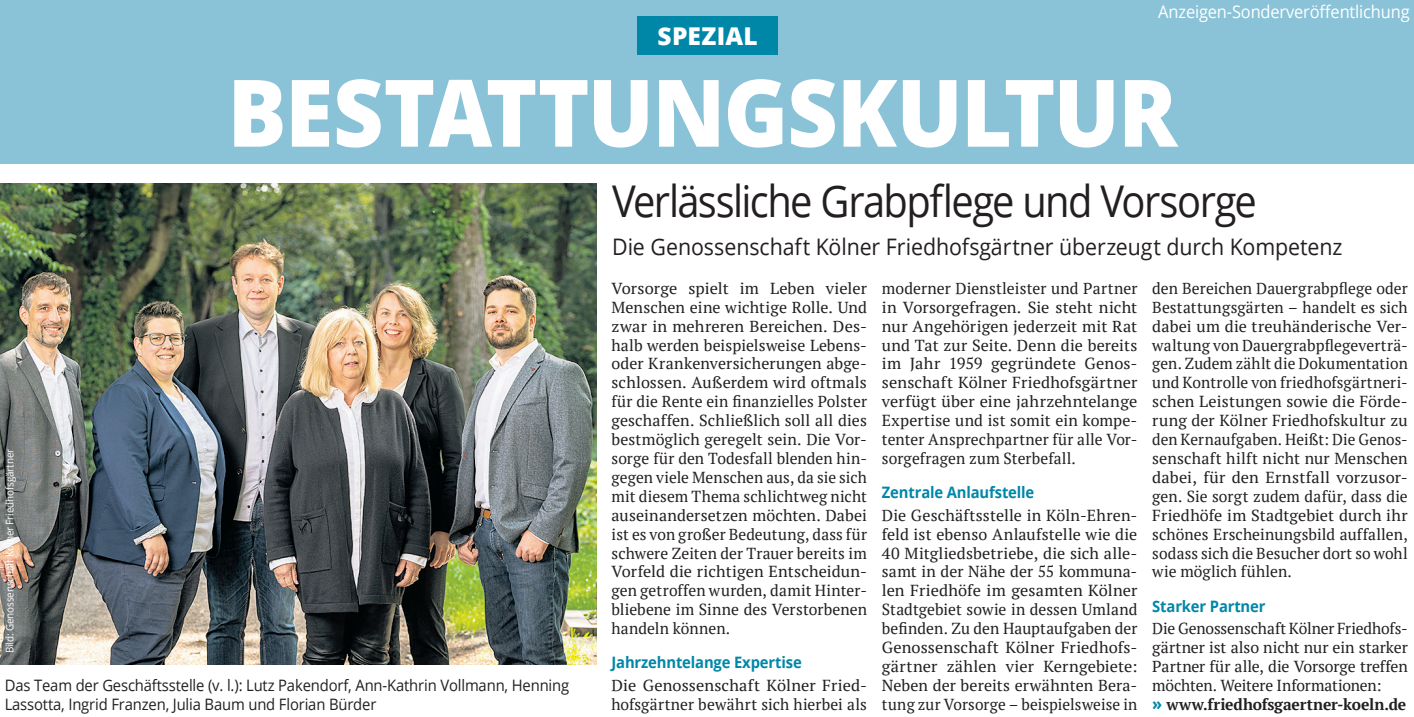
<style>
.page{position:relative;width:1414px;height:717px;background:#fff}
.page>*{position:absolute;margin:0;border:0;box-sizing:border-box;transform-origin:0 0}
.t1{font:800 93.27px "Open Sans";letter-spacing:-.02em;color:#fff;scale:.94 1}
.TS_Headline_25pt{font:43.75px "Open Sans";letter-spacing:-.04em;color:#231f20;scale:.91 1}
.t2{font:800 24.5px "Open Sans";letter-spacing:.01em;color:#fff}
.TS_Subline_13pt{font:22.75px "Open Sans";letter-spacing:-.005em;color:#231f20;scale:.94 1}
.t3{font:17.5px "Open Sans";letter-spacing:-.01em;color:#fff;scale:.94 1}
.TS_Fließtext{font:15.92px/18.9px "PT Serif";color:#231f20;text-align:justify}
.TS_Fließtext-2{font:700 15.92px "PT Serif";letter-spacing:-.005em;color:#231f20}
.TS_Bildunterschrift{font:15.75px/18.9px "Open Sans";letter-spacing:-.01em;color:#231f20;scale:.94 1}
.TS_Zwischenzeile{font:700 15.75px "Open Sans";letter-spacing:-.01em;color:#0087a8;scale:.94 1}
.TS_Bildnachweis{font:10.5px "Open Sans";letter-spacing:-.01em;color:#fff;scale:.94 1}
.s1{font-family:"Open Sans";font-size:17.5px;color:#0087a8}
</style>
<div class="page">
<img style="left:0;top:184px;width:597px;height:481px">
<div style="left:0;top:0;width:1414px;height:164px;background:#8ac3d8"></div>
<div style="left:637px;top:17px;width:141px;height:38px;background:#0087a8"></div>
<p class="t2" style="left:658px;top:18px;width:102px">SPEZIAL</p>
<p class="t3" style="left:1158px;top:-1px;width:269px">Anzeigen-Sonderveröffentlichung</p>
<p class="t1" style="left:227px;top:42px;width:1012px">BESTATTUNGSKULTUR</p>
<p class="TS_Bildnachweis" style="left:2px;top:653px;width:219px;rotate:-90deg">Bild: Genossenschaft Kölner Friedhofsgärtner</p>
<p class="TS_Bildunterschrift" style="left:5px;top:675px;width:602px">Das Team der Geschäftsstelle (v. l.): Lutz Pakendorf, Ann-Kathrin Vollmann, Henning<br>Lassotta, Ingrid Franzen, Julia Baum und Florian Bürder</p>
<p class="TS_Headline_25pt" style="left:612px;top:171px;width:710px">Verlässliche Grabpflege und Vorsorge</p>
<p class="TS_Subline_13pt" style="left:612px;top:231px;width:778px">Die Genossenschaft Kölner Friedhofsgärtner überzeugt durch Kompetenz</p>
<p class="TS_Fließtext" style="left:611px;top:278px;width:257px">Vorsorge spielt im Leben vieler Menschen eine wichtige Rolle. Und zwar in mehreren Bereichen. Des&shy;halb werden beispielsweise Lebens&shy;oder Krankenversicherungen abge&shy;schlossen. Außerdem wird oftmals für die Rente ein finanzielles Polster geschaffen. Schließlich soll all dies bestmöglich geregelt sein. Die Vor&shy;sorge für den Todesfall blenden hin&shy;gegen viele Menschen aus, da sie sich mit diesem Thema schlichtweg nicht auseinandersetzen möchten. Dabei ist es von großer Bedeutung, dass für schwere Zeiten der Trauer bereits im Vorfeld die richtigen Entscheidun&shy;gen getroffen wurden, damit Hinter&shy;bliebene im Sinne des Verstorbenen handeln können.</p>
<p class="TS_Zwischenzeile" style="left:611px;top:651px;width:204px">Jahrzehntelange Expertise</p>
<p class="TS_Fließtext" style="left:611px;top:675px;width:257px">Die Genossenschaft Kölner Fried&shy;hofsgärtner bewährt sich hierbei als</p>
<p class="TS_Fließtext" style="left:882px;top:278px;width:257px">moderner Dienstleister und Partner in Vorsorgefragen. Sie steht nicht nur Angehörigen jederzeit mit Rat und Tat zur Seite. Denn die bereits im Jahr 1959 gegründete Genos&shy;senschaft Kölner Friedhofsgärtner verfügt über eine jahrzehntelange Expertise und ist somit ein kompe&shy;tenter Ansprechpartner für alle Vor&shy;sorgefragen zum Sterbefall.</p>
<p class="TS_Zwischenzeile" style="left:882px;top:481px;width:164px">Zentrale Anlaufstelle</p>
<p class="TS_Fließtext" style="left:882px;top:505px;width:257px">Die Geschäftsstelle in Köln-Ehren&shy;feld ist ebenso Anlaufstelle wie die 40 Mitgliedsbetriebe, die sich alle&shy;samt in der Nähe der 55 kommuna&shy;len Friedhöfe im gesamten Kölner Stadtgebiet sowie in dessen Umland befinden. Zu den Hauptaufgaben der Genossenschaft Kölner Friedhofs&shy;gärtner zählen vier Kerngebiete:<br>Neben der bereits erwähnten Bera&shy;tung zur Vorsorge – beispielsweise in</p>
<p class="TS_Fließtext" style="left:1152px;top:278px;width:257px">den Bereichen Dauergrabpflege oder Bestattungsgärten – handelt es sich dabei um die treuhänderische Ver&shy;waltung von Dauergrabpflegeverträ&shy;gen. Zudem zählt die Dokumentation und Kontrolle von friedhofsgärtneri&shy;schen Leistungen sowie die Förde&shy;rung der Kölner Friedhofskultur zu den Kernaufgaben. Heißt: Die Genos&shy;senschaft hilft nicht nur Menschen dabei, für den Ernstfall vorzusor&shy;gen. Sie sorgt zudem dafür, dass die Friedhöfe im Stadtgebiet durch ihr schönes Erscheinungsbild auffallen, sodass sich die Besucher dort so wohl wie möglich fühlen.</p>
<p class="TS_Zwischenzeile" style="left:1152px;top:595px;width:122px">Starker Partner</p>
<p class="TS_Fließtext" style="left:1152px;top:619px;width:257px">Die Genossenschaft Kölner Friedhofs&shy;gärtner ist also nicht nur ein starker Partner für alle, die Vorsorge treffen möchten. Weitere Informationen:</p>
<p class="TS_Fließtext-2" style="left:1152px;top:693px;width:256px"><span class="s1">»</span> www.friedhofsgaertner-koeln.de</p>
</div>
